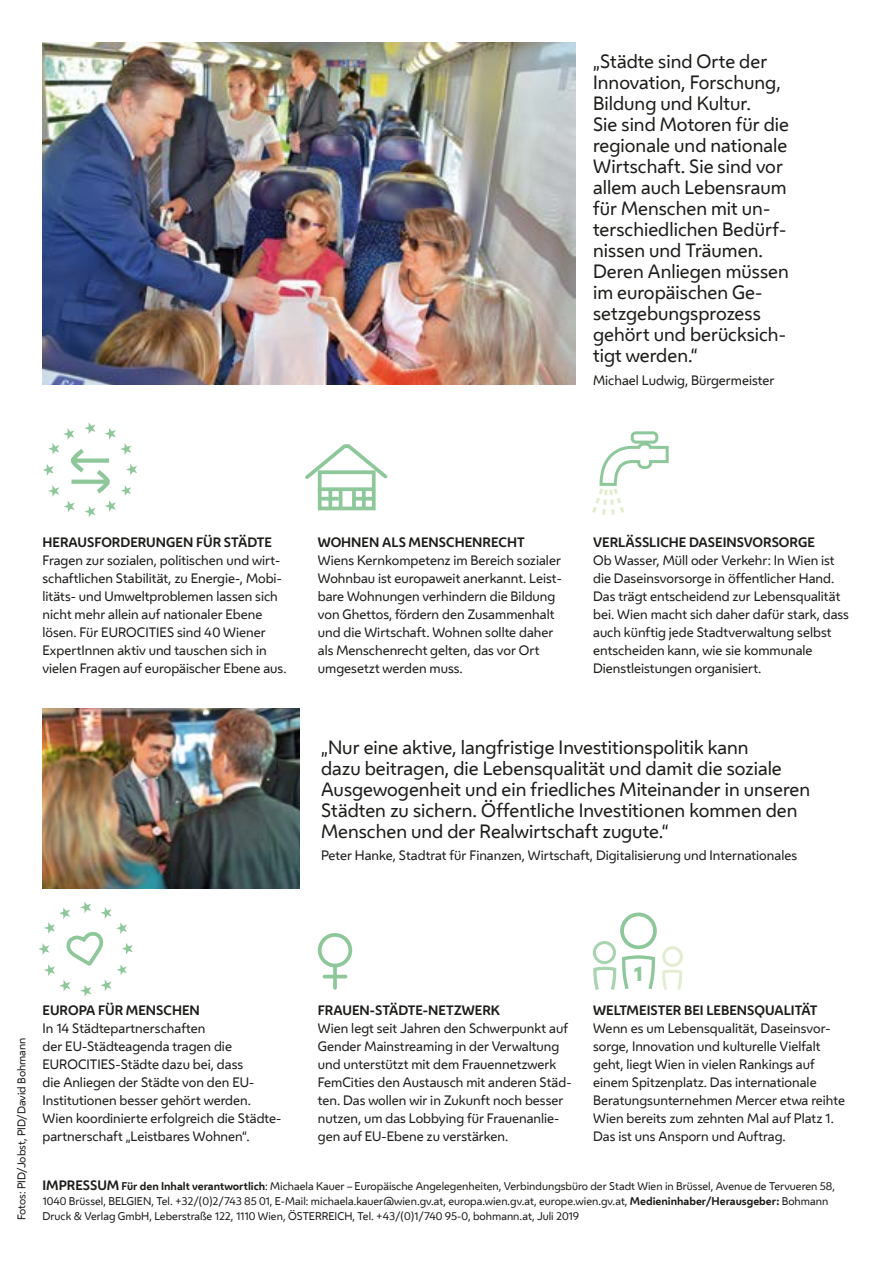
<style>
.page{position:relative;width:893px;height:1263px;background:#fff}
.page>*{position:absolute;margin:0;border:0;box-sizing:border-box;transform-origin:0 0}
.t1{font:800 19.5px "Wiener Melange";color:#8ec89a}
.Zitat{font:18px/21px "Wiener Melange";color:#1d1d1b}
.FT{font:12.75px/18px "Wiener Melange";color:#1d1d1b}
.Zwiti{font:700 12.75px "Wiener Melange";color:#1d1d1b}
.Zitat_Name{font:12.75px "Wiener Melange";color:#1d1d1b}
.Impressum{font:10.5px/15px "Wiener Melange";color:#1d1d1b}
.creditleiste{font:10.5px "Wiener Melange";color:#1d1d1b}
.s1{font-weight:700;font-size:12.75px}
.s2{font-weight:700}
</style>
<div class="page">
<img style="left:43px;top:43px;width:532px;height:342px">
<svg style="left:43px;top:422px;width:94px;height:95px"></svg>
<div style="left:318px;top:470px;width:58px;height:40px;border:4px solid #8ec89a"></div>
<hr style="left:339px;top:490px;width:3px;height:18px;background:#8ec89a">
<svg style="left:318px;top:487px;width:56px;height:4px"></svg>
<svg style="left:328px;top:490px;width:4px;height:18px"></svg>
<hr style="left:321px;top:497px;width:18px;height:3px;background:#8ec89a">
<hr style="left:355px;top:497px;width:18px;height:3px;background:#8ec89a">
<svg style="left:352px;top:490px;width:4px;height:18px"></svg>
<svg style="left:362px;top:490px;width:4px;height:18px"></svg>
<svg style="left:305px;top:444px;width:83px;height:38px"></svg>
<div style="left:631px;top:431px;width:27px;height:13px;border:3px solid #8ec89a;border-radius:4px"></div>
<svg style="left:592px;top:441px;width:77px;height:74px"></svg>
<img style="left:43px;top:709px;width:257px;height:180px">
<div style="left:318px;top:933px;width:34px;height:34px;border:4px solid #8ec89a;border-radius:50%"></div>
<svg style="left:333px;top:967px;width:4px;height:21px"></svg>
<hr style="left:324px;top:975px;width:22px;height:3px;background:#8ec89a">
<svg style="left:593px;top:966px;width:23px;height:24px"></svg>
<svg style="left:662px;top:969px;width:20px;height:21px"></svg>
<svg style="left:622px;top:955px;width:33px;height:34px"></svg>
<div style="left:620px;top:912px;width:37px;height:37px;border:4px solid #8ec89a;border-radius:50%"></div>
<div style="left:593px;top:941px;width:23px;height:23px;border:3px solid #a8d3af;border-radius:50%"></div>
<div style="left:662px;top:946px;width:21px;height:21px;border:3px solid #e2edd0;border-radius:50%"></div>
<svg style="left:38px;top:901px;width:95px;height:96px"></svg>
<p class="Zitat" style="left:593px;top:51px;width:198px">„Städte sind Orte der<br>Innovation, Forschung,<br>Bildung und Kultur.<br>Sie sind Motoren für die regionale und nationale<br>Wirtschaft. Sie sind vor allem auch Lebensraum für Menschen mit un&shy;terschiedlichen Bedürf&shy;nissen und Träumen.<br>Deren Anliegen müssen im europäischen Ge&shy;setzgebungsprozess gehört und berücksich&shy;tigt werden.“</p>
<p class="Zitat_Name" style="left:593px;top:372px;width:183px">Michael Ludwig, Bürgermeister</p>
<p class="Zwiti" style="left:43px;top:534px;width:231px">HERAUSFORDERUNGEN FÜR STÄDTE</p>
<p class="FT" style="left:43px;top:551px;width:246px">Fragen zur sozialen, politischen und wirt&shy;schaftlichen Stabilität, zu Energie-, Mobi&shy;litäts- und Umweltproblemen lassen sich nicht mehr allein auf nationaler Ebene lösen. Für EUROCITIES sind 40 Wiener ExpertInnen aktiv und tauschen sich in vielen Fragen auf europäischer Ebene aus.</p>
<p class="Zwiti" style="left:318px;top:534px;width:208px">WOHNEN ALS MENSCHENRECHT</p>
<p class="FT" style="left:318px;top:551px;width:245px">Wiens Kernkompetenz im Bereich sozialer Wohnbau ist europaweit anerkannt. Leist&shy;bare Wohnungen verhindern die Bildung von Ghettos, fördern den Zusammenhalt und die Wirtschaft. Wohnen sollte daher als Menschenrecht gelten, das vor Ort umgesetzt werden muss.</p>
<p class="Zwiti" style="left:593px;top:534px;width:223px">VERLÄSSLICHE DASEINSVORSORGE</p>
<p class="FT" style="left:593px;top:551px;width:257px">Ob Wasser, Müll oder Verkehr: In Wien ist die Daseinsvorsorge in öffentlicher Hand.<br>Das trägt entscheidend zur Lebensqualität bei. Wien macht sich daher dafür stark, dass auch künftig jede Stadtverwaltung selbst entscheiden kann, wie sie kommunale Dienstleistungen organisiert.</p>
<p class="Zitat" style="left:321px;top:737px;width:490px">„Nur eine aktive, langfristige Investitionspolitik kann<br>dazu beitragen, die Lebensqualität und damit die soziale Ausgewogenheit und ein friedliches Miteinander in unseren Städten zu sichern. Öffentliche Investitionen kommen den Menschen und der Realwirtschaft zugute.“</p>
<p class="Zitat_Name" style="left:321px;top:848px;width:478px">Peter Hanke, Stadtrat für Finanzen, Wirtschaft, Digitalisierung und Internationales</p>
<p class="creditleiste" style="left:15px;top:1220px;width:185px;rotate:-90deg">Fotos: PID/Jobst, PID/David Bohmann</p>
<p class="t1" style="left:634px;top:961px;width:11px">1</p>
<p class="Zwiti" style="left:593px;top:1002px;width:226px">WELTMEISTER BEI LEBENSQUALITÄT</p>
<p class="FT" style="left:593px;top:1019px;width:253px">Wenn es um Lebensqualität, Daseinsvor&shy;sorge, Innovation und kulturelle Vielfalt geht, liegt Wien in vielen Rankings auf einem Spitzenplatz. Das internationale Beratungsunternehmen Mercer etwa reihte Wien bereits zum zehnten Mal auf Platz 1.<br>Das ist uns Ansporn und Auftrag.</p>
<p class="Impressum" style="left:43px;top:1179px;width:794px"><span class="s1">IMPRESSUM</span> <span class="s2">Für den Inhalt verantwortlich</span>: Michaela Kauer – Europäische Angelegenheiten, Verbindungsbüro der Stadt Wien in Brüssel, Avenue de Tervueren 58,<br>1040 Brüssel, BELGIEN, Tel. +32/(0)2/743 85 01, E-Mail: michaela.kauer@wien.gv.at, europa.wien.gv.at, europe.wien.gv.at, <span class="s2">Medieninhaber/Herausgeber:</span> Bohmann</p>
<p class="Zwiti" style="left:43px;top:1002px;width:159px">EUROPA FÜR MENSCHEN</p>
<p class="FT" style="left:43px;top:1019px;width:240px">In 14 Städtepartnerschaften<br>der EU-Städteagenda tragen die EUROCITIES-Städte dazu bei, dass<br>die Anliegen der Städte von den EU-Institutionen besser gehört werden.<br>Wien koordinierte erfolgreich die Städte&shy;partnerschaft „Leistbares Wohnen“.</p>
<p class="Zwiti" style="left:318px;top:1002px;width:184px">FRAUEN-STÄDTE-NETZWERK</p>
<p class="FT" style="left:318px;top:1019px;width:255px">Wien legt seit Jahren den Schwerpunkt auf Gender Mainstreaming in der Verwaltung und unterstützt mit dem Frauennetzwerk FemCities den Austausch mit anderen Städ&shy;ten. Das wollen wir in Zukunft noch besser nutzen, um das Lobbying für Frauenanlie&shy;gen auf EU-Ebene zu verstärken.</p>
<p class="Impressum" style="left:43px;top:1209px;width:538px">Druck &amp; Verlag GmbH, Leberstraße 122, 1110 Wien, ÖSTERREICH, Tel. +43/(0)1/740 95-0, bohmann.at, Juli 2019</p>
</div>
